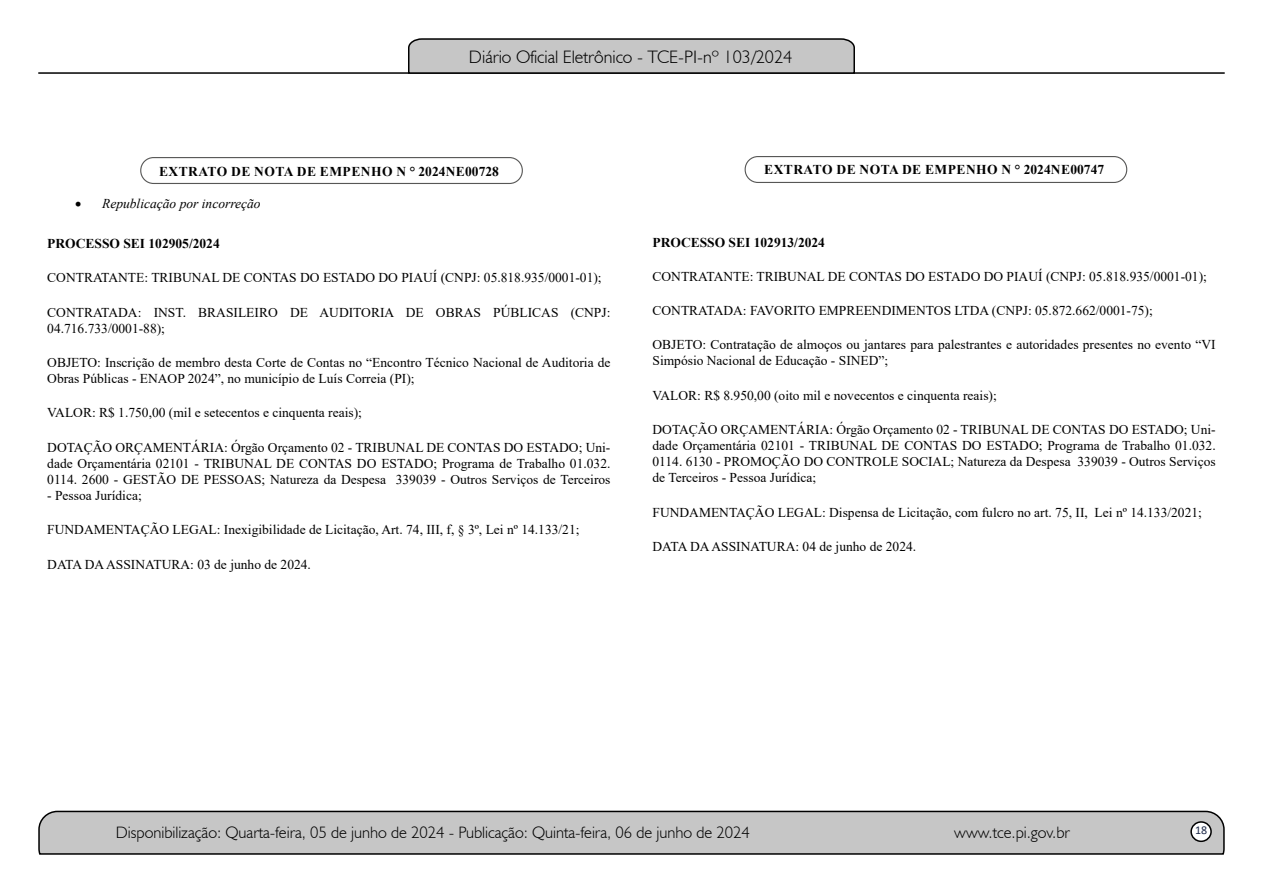
<style>
.page{position:relative;width:1263px;height:893px;background:#fff}
.page>*{position:absolute;margin:0;border:0;box-sizing:border-box;transform-origin:0 0}
.t1{font:300 18px "Humanist 521 BT";color:#000}
.t2{font:300 16.5px "Humanist 521 BT";color:#000}
.t3{font:13.5px/16.2px "Times New Roman";color:#000}
.t4{font:700 13.5px "Times New Roman";letter-spacing:.035em;color:#000}
.t5{font:700 13.5px "Times New Roman";color:#000}
.t6{font:italic 13.5px "Times New Roman";color:#000}
.t7{font:12px "Calibri";color:#212d4c}
</style>
<div class="page">
<svg style="left:38px;top:810px;width:1187px;height:45px;background:#b9b9b9"></svg>
<div style="left:1191px;top:822px;width:20px;height:19px;background:#fff;border-radius:50%"></div>
<div style="left:1190px;top:821px;width:22px;height:21px;border:2px solid #000;border-radius:50%"></div>
<hr style="left:38px;top:72px;width:1187px;height:2px;background:#000">
<svg style="left:407px;top:38px;width:449px;height:36px;background:#b4b4b4"></svg>
<div style="left:745px;top:156px;width:382px;height:27px;border:1px solid #575756;border-radius:13px"></div>
<div style="left:140px;top:157px;width:383px;height:27px;border:1px solid #575756;border-radius:13px"></div>
<h1 class="t1" style="left:469px;top:46px;width:325px">Diário Oficial Eletrônico - TCE-PI-nº 103/2024</h1>
<p class="t4" style="left:159px;top:161px;width:341px">EXTRATO DE NOTA DE EMPENHO N ° 2024NE00728</p>
<p class="t6" style="left:75px;top:195px;width:187px">• Republicação por incorreção</p>
<p class="t5" style="left:47px;top:234px;width:174px">PROCESSO SEI 102905/2024</p>
<p class="t3" style="left:47px;top:269px;width:556px">CONTRATANTE: TRIBUNAL DE CONTAS DO ESTADO DO PIAUÍ (CNPJ: 05.818.935/0001-01);</p>
<p class="t3" style="left:47px;top:304px;width:565px">CONTRATADA: INST. BRASILEIRO DE AUDITORIA DE OBRAS PÚBLICAS (CNPJ:<br>04.716.733/0001-88);</p>
<p class="t3" style="left:47px;top:354px;width:565px">OBJETO: Inscrição de membro desta Corte de Contas no “Encontro Técnico Nacional de Auditoria de<br>Obras Públicas - ENAOP 2024”, no município de Luís Correia (PI);</p>
<p class="t3" style="left:47px;top:404px;width:316px">VALOR: R$ 1.750,00 (mil e setecentos e cinquenta reais);</p>
<p class="t3" style="left:47px;top:438px;width:565px;text-align:justify">DOTAÇÃO ORÇAMENTÁRIA: Órgão Orçamento 02 - TRIBUNAL DE CONTAS DO ESTADO; Uni&shy;dade Orçamentária 02101 - TRIBUNAL DE CONTAS DO ESTADO; Programa de Trabalho 01.032.<br>0114. 2600 - GESTÃO DE PESSOAS; Natureza da Despesa 339039 - Outros Serviços de Terceiros</p>
<p class="t3" style="left:47px;top:487px;width:96px">- Pessoa Jurídica;</p>
<p class="t3" style="left:47px;top:521px;width:534px">FUNDAMENTAÇÃO LEGAL: Inexigibilidade de Licitação, Art. 74, III, f, § 3º, Lei nº 14.133/21;</p>
<p class="t3" style="left:47px;top:555px;width:265px">DATA DA ASSINATURA: 03 de junho de 2024.</p>
<p class="t4" style="left:764px;top:160px;width:341px">EXTRATO DE NOTA DE EMPENHO N ° 2024NE00747</p>
<p class="t5" style="left:652px;top:232px;width:174px">PROCESSO SEI 102913/2024</p>
<p class="t3" style="left:652px;top:268px;width:556px">CONTRATANTE: TRIBUNAL DE CONTAS DO ESTADO DO PIAUÍ (CNPJ: 05.818.935/0001-01);</p>
<p class="t3" style="left:652px;top:302px;width:502px">CONTRATADA: FAVORITO EMPREENDIMENTOS LTDA (CNPJ: 05.872.662/0001-75);</p>
<p class="t3" style="left:652px;top:336px;width:565px">OBJETO: Contratação de almoços ou jantares para palestrantes e autoridades presentes no evento “VI<br>Simpósio Nacional de Educação - SINED”;</p>
<p class="t3" style="left:652px;top:387px;width:346px">VALOR: R$ 8.950,00 (oito mil e novecentos e cinquenta reais);</p>
<p class="t3" style="left:652px;top:421px;width:565px;text-align:justify">DOTAÇÃO ORÇAMENTÁRIA: Órgão Orçamento 02 - TRIBUNAL DE CONTAS DO ESTADO; Uni&shy;dade Orçamentária 02101 - TRIBUNAL DE CONTAS DO ESTADO; Programa de Trabalho 01.032.<br>0114. 6130 - PROMOÇÃO DO CONTROLE SOCIAL; Natureza da Despesa 339039 - Outros Serviços de Terceiros - Pessoa Jurídica;</p>
<p class="t3" style="left:652px;top:504px;width:551px">FUNDAMENTAÇÃO LEGAL: Dispensa de Licitação, com fulcro no art. 75, II, Lei nº 14.133/2021;</p>
<p class="t3" style="left:652px;top:538px;width:265px">DATA DA ASSINATURA: 04 de junho de 2024.</p>
<p class="t2" style="left:116px;top:822px;width:635px">Disponibilização: Quarta-feira, 05 de junho de 2024 - Publicação: Quinta-feira, 06 de junho de 2024</p>
<p class="t2" style="left:954px;top:822px;width:117px">www.tce.pi.gov.br</p>
<p class="t7" style="left:1195px;top:821px;width:14px">18</p>
</div>
